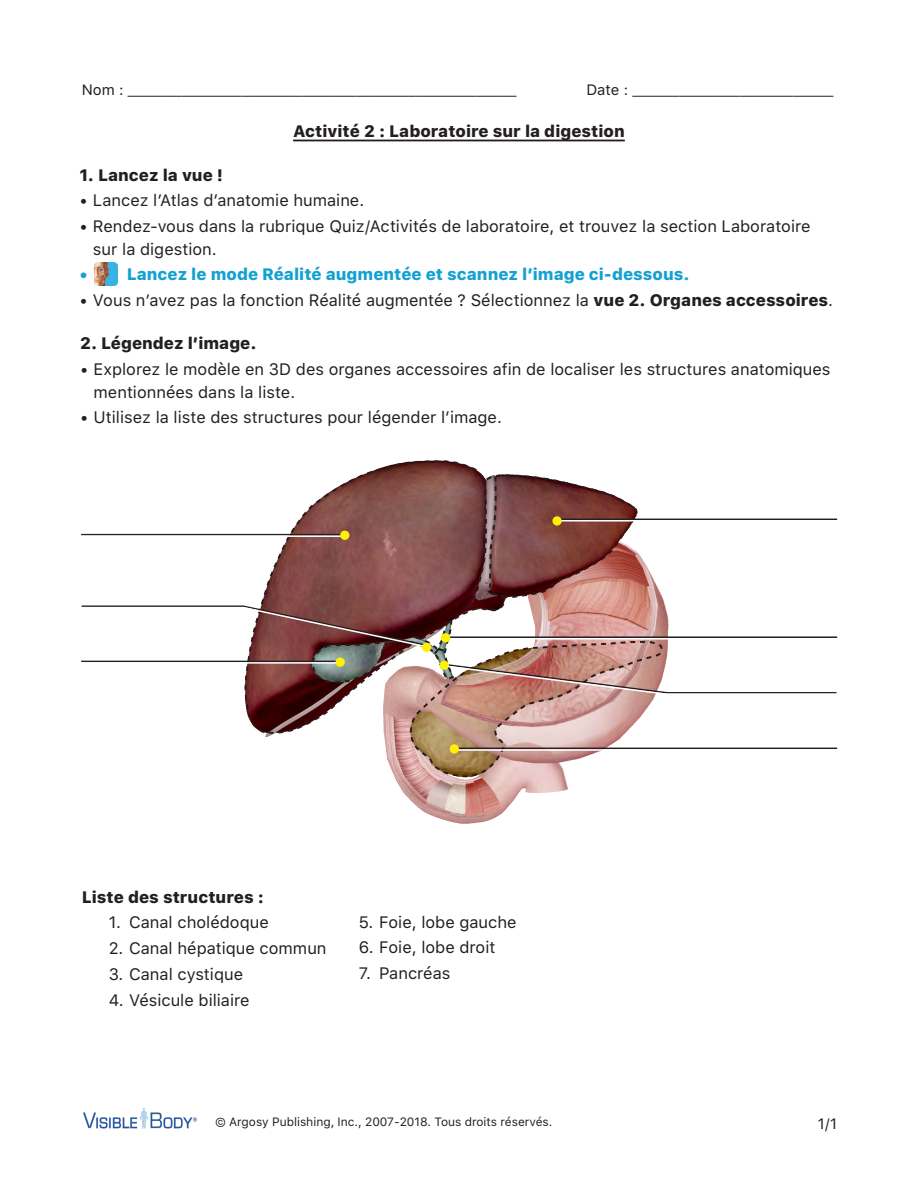
<style>
.page{position:relative;width:918px;height:1188px;background:#fff}
.page>*{position:absolute;margin:0;border:0;box-sizing:border-box;transform-origin:0 0}
.t1{font:16.5px/22.5px "SFUI Text";color:#231f20}
.t2{font:800 16.5px "SFUI Text";color:#231f20}
.t3{font:800 16.5px "SFUI Text";color:#14a1d1}
.t4{font:15px "SFUI Text";color:#231f20}
.t5{font:12px "SFUI Text";color:#231f20}
.s1{font-weight:800}
</style>
<div class="page">
<img style="left:83px;top:1108px;width:113px;height:21px">
<hr style="left:293px;top:140px;width:332px;height:1px;background:#231f20">
<img style="left:395px;top:778px;width:173px;height:46px">
<svg style="left:365px;top:460px;width:117px;height:14px"></svg>
<svg style="left:81px;top:474px;width:757px;height:304px"></svg>
<hr style="left:457px;top:748px;width:380px;height:1px;background:#231f20">
<hr style="left:457px;top:749px;width:380px;height:2px;background:#fff">
<svg style="left:552px;top:516px;width:10px;height:10px"></svg>
<div style="left:441px;top:633px;width:9px;height:10px;background:#fff101;border-radius:50%"></div>
<div style="left:422px;top:643px;width:9px;height:9px;background:#fff101;border-radius:50%"></div>
<div style="left:450px;top:744px;width:9px;height:10px;background:#fff101;border-radius:50%"></div>
<div style="left:440px;top:661px;width:9px;height:9px;background:#fff101;border-radius:50%"></div>
<img style="left:95px;top:262px;width:23px;height:23px">
<p class="t4" style="left:82px;top:79px;width:436px">Nom : __________________________________________________________</p>
<p class="t4" style="left:586px;top:79px;width:249px">Date : ______________________________</p>
<p class="t2" style="left:293px;top:119px;width:333px">Activité 2 : Laboratoire sur la digestion</p>
<p class="t2" style="left:80px;top:162px;width:145px">1. Lancez la vue !</p>
<p class="t1" style="left:80px;top:190px;width:286px">• Lancez l’Atlas d’anatomie humaine.</p>
<p class="t1" style="left:93px;top:216px;width:719px;text-indent:-13px">• Rendez-vous dans la rubrique Quiz/Activités de laboratoire, et trouvez la section Laboratoire sur la digestion.</p>
<p class="t3" style="left:80px;top:262px;width:612px">• Lancez le mode Réalité augmentée et scannez l’image ci-dessous.</p>
<p class="t1" style="left:80px;top:290px;width:755px">• Vous n’avez pas la fonction Réalité augmentée ? Sélectionnez la <span class="s1">vue 2. Organes accessoires</span>.</p>
<p class="t2" style="left:80px;top:331px;width:178px">2. Légendez l’image.</p>
<p class="t1" style="left:94px;top:359px;width:738px;text-indent:-13px">• Explorez le modèle en 3D des organes accessoires afin de localiser les structures anatomiques mentionnées dans la liste.</p>
<p class="t1" style="left:80px;top:407px;width:423px">• Utilisez la liste des structures pour légender l’image.</p>
<p class="t2" style="left:82px;top:884px;width:184px">Liste des structures :</p>
<p class="t1" style="left:109px;top:912px;width:162px">1. Canal cholédoque</p>
<p class="t1" style="left:109px;top:938px;width:219px">2. Canal hépatique commun</p>
<p class="t1" style="left:109px;top:963px;width:136px">3. Canal cystique</p>
<p class="t1" style="left:109px;top:989px;width:142px">4. Vésicule biliaire</p>
<p class="t1" style="left:359px;top:911px;width:159px">5. Foie, lobe gauche</p>
<p class="t1" style="left:359px;top:937px;width:138px">6. Foie, lobe droit</p>
<p class="t1" style="left:359px;top:963px;width:93px">7. Pancréas</p>
<p class="t5" style="left:216px;top:1113px;width:338px">© Argosy Publishing, Inc., 2007-2018. Tous droits réservés.</p>
<p class="t4" style="left:818px;top:1113px;width:21px">1/1</p>
</div>
